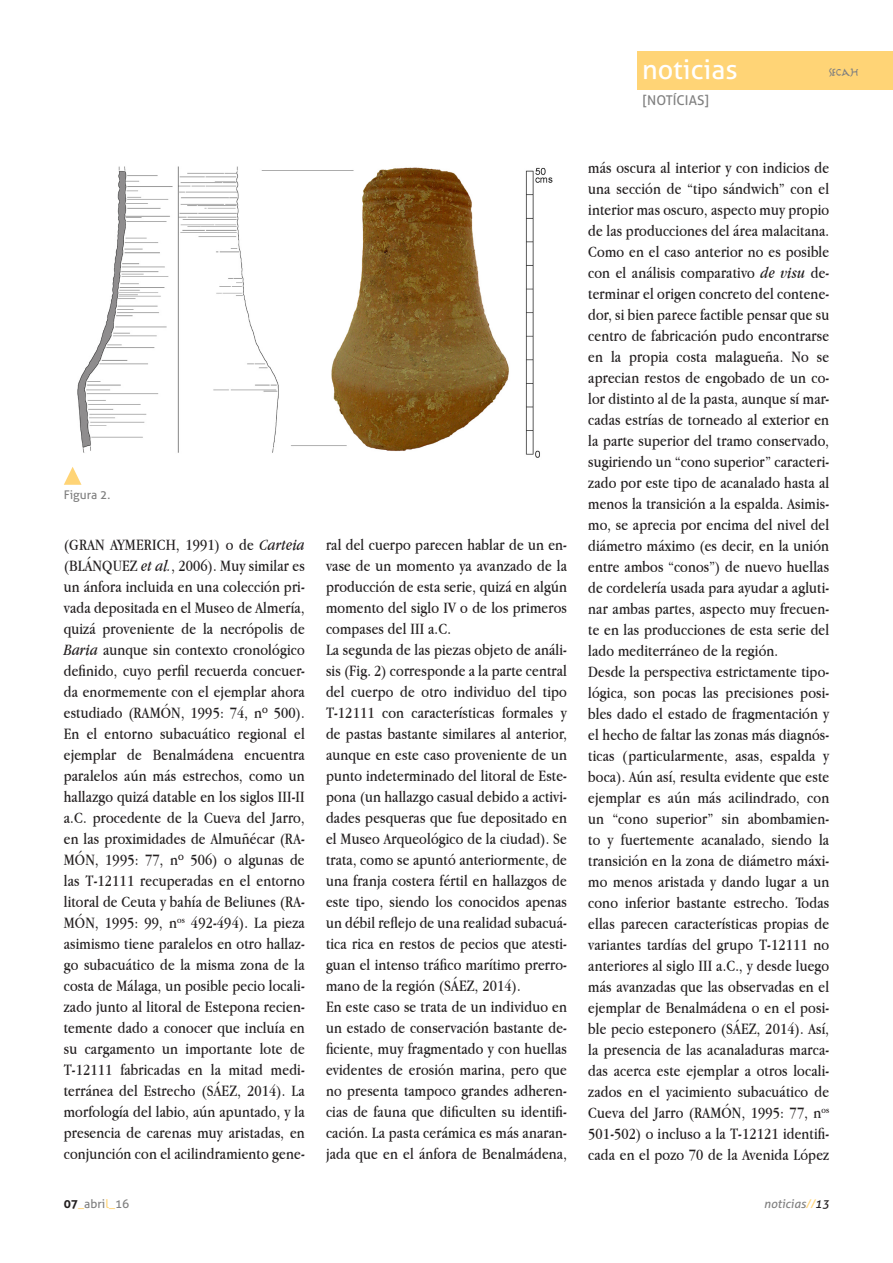
<style>
.page{position:relative;width:893px;height:1263px;background:#fff}
.page>*{position:absolute;margin:0;border:0;box-sizing:border-box;transform-origin:0 0}
.t1{font:27px "Aller";color:#fff}
.t2{font:18px "Marathon II";color:#808080}
.t3{font:16.5px/21px "Apple Garamond";letter-spacing:.01em;color:#231f20}
.t4{font:13.5px "Aller";color:#808080}
.t5{font:12px "Aller";color:#808080}
.t6{font:italic 12px "Aller";color:#808080}
.s1{font-style:italic}
.s2{font-weight:700;color:#231f20}
.s3{color:#ffd476}
.s4{color:#231f20}
</style>
<div class="page">
<div style="left:638px;top:51px;width:255px;height:38px;background:#ffd476"></div>
<img style="left:77px;top:166px;width:476px;height:292px">
<svg style="left:64px;top:467px;width:17px;height:18px"></svg>
<h1 class="t1" style="left:642px;top:53px;width:97px">noticias</h1>
<p class="t2" style="left:829px;top:64px;width:31px">secah</p>
<p class="t4" style="left:643px;top:92px;width:67px">[NOTÍCIAS]</p>
<p class="t5" style="left:64px;top:488px;width:48px">Figura 2.</p>
<p class="t3" style="left:64px;top:534px;width:242px;text-align:justify">(GRAN AYMERICH, 1991) o de <span class="s1">Carteia </span>(BLÁNQUEZ <span class="s1">et al.</span>, 2006). Muy similar es un ánfora incluida en una colección pri&shy;vada depositada en el Museo de Almería, quizá proveniente de la necrópolis de <span class="s1">Baria</span> aunque sin contexto cronológico definido, cuyo perfil recuerda concuer&shy;da enormemente con el ejemplar ahora estudiado (RAMÓN, 1995: 74, nº 500).<br>En el entorno subacuático regional el ejemplar de Benalmádena encuentra paralelos aún más estrechos, como un hallazgo quizá datable en los siglos III-II a.C. procedente de la Cueva del Jarro, en las proximidades de Almuñécar (RA-MÓN, 1995: 77, nº 506) o algunas de las T-12111 recuperadas en el entorno litoral de Ceuta y bahía de Beliunes (RA-MÓN, 1995: 99, n<sup>os</sup> 492-494). La pieza asimismo tiene paralelos en otro hallaz&shy;go subacuático de la misma zona de la costa de Málaga, un posible pecio locali&shy;zado junto al litoral de Estepona recien&shy;temente dado a conocer que incluía en su cargamento un importante lote de T-12111 fabricadas en la mitad medi&shy;terránea del Estrecho (SÁEZ, 2014). La morfología del labio, aún apuntado, y la presencia de carenas muy aristadas, en conjunción con el acilindramiento gene-</p>
<p class="t3" style="left:326px;top:534px;width:242px">ral del cuerpo parecen hablar de un en&shy;vase de un momento ya avanzado de la producción de esta serie, quizá en algún momento del siglo IV o de los primeros compases del III a.C.<br>La segunda de las piezas objeto de análi&shy;sis (Fig. 2) corresponde a la parte central del cuerpo de otro individuo del tipo T-12111 con características formales y de pastas bastante similares al anterior, aunque en este caso proveniente de un punto indeterminado del litoral de Este&shy;pona (un hallazgo casual debido a activi&shy;dades pesqueras que fue depositado en el Museo Arqueológico de la ciudad). Se trata, como se apuntó anteriormente, de una franja costera fértil en hallazgos de este tipo, siendo los conocidos apenas un débil reflejo de una realidad subacuá&shy;tica rica en restos de pecios que atesti&shy;guan el intenso tráfico marítimo prerro&shy;mano de la región (SÁEZ, 2014).<br>En este caso se trata de un individuo en un estado de conservación bastante de&shy;ficiente, muy fragmentado y con huellas evidentes de erosión marina, pero que no presenta tampoco grandes adheren&shy;cias de fauna que dificulten su identifi&shy;cación. La pasta cerámica es más anaran&shy;jada que en el ánfora de Benalmádena,</p>
<p class="t3" style="left:588px;top:157px;width:242px">más oscura al interior y con indicios de una sección de “tipo sándwich” con el interior mas oscuro, aspecto muy propio de las producciones del área malacitana.<br>Como en el caso anterior no es posible con el análisis comparativo <span class="s1">de visu</span> de&shy;terminar el origen concreto del contene&shy;dor, si bien parece factible pensar que su centro de fabricación pudo encontrarse en la propia costa malagueña. No se aprecian restos de engobado de un co&shy;lor distinto al de la pasta, aunque sí mar&shy;cadas estrías de torneado al exterior en la parte superior del tramo conservado, sugiriendo un “cono superior” caracteri&shy;zado por este tipo de acanalado hasta al menos la transición a la espalda. Asimis&shy;mo, se aprecia por encima del nivel del diámetro máximo (es decir, en la unión entre ambos “conos”) de nuevo huellas de cordelería usada para ayudar a agluti&shy;nar ambas partes, aspecto muy frecuen&shy;te en las producciones de esta serie del lado mediterráneo de la región.<br>Desde la perspectiva estrictamente tipo&shy;lógica, son pocas las precisiones posi&shy;bles dado el estado de fragmentación y el hecho de faltar las zonas más diagnós&shy;ticas (particularmente, asas, espalda y boca). Aún así, resulta evidente que este ejemplar es aún más acilindrado, con un “cono superior” sin abombamien&shy;to y fuertemente acanalado, siendo la transición en la zona de diámetro máxi&shy;mo menos aristada y dando lugar a un cono inferior bastante estrecho. Todas ellas parecen características propias de variantes tardías del grupo T-12111 no anteriores al siglo III a.C., y desde luego más avanzadas que las observadas en el ejemplar de Benalmádena o en el posi&shy;ble pecio esteponero (SÁEZ, 2014). Así, la presencia de las acanaladuras marca&shy;das acerca este ejemplar a otros locali&shy;zados en el yacimiento subacuático de Cueva del Jarro (RAMÓN, 1995: 77, n<sup>os </sup>501-502) o incluso a la T-12121 identifi&shy;cada en el pozo 70 de la Avenida López</p>
<p class="t5" style="left:64px;top:1196px;width:67px"><span class="s2">07</span><span class="s3">_</span>abri<span class="s3">l_</span>16</p>
<p class="t6" style="left:764px;top:1196px;width:67px">noticias<span class="s3">//</span><span class="s4">13</span></p>
</div>
